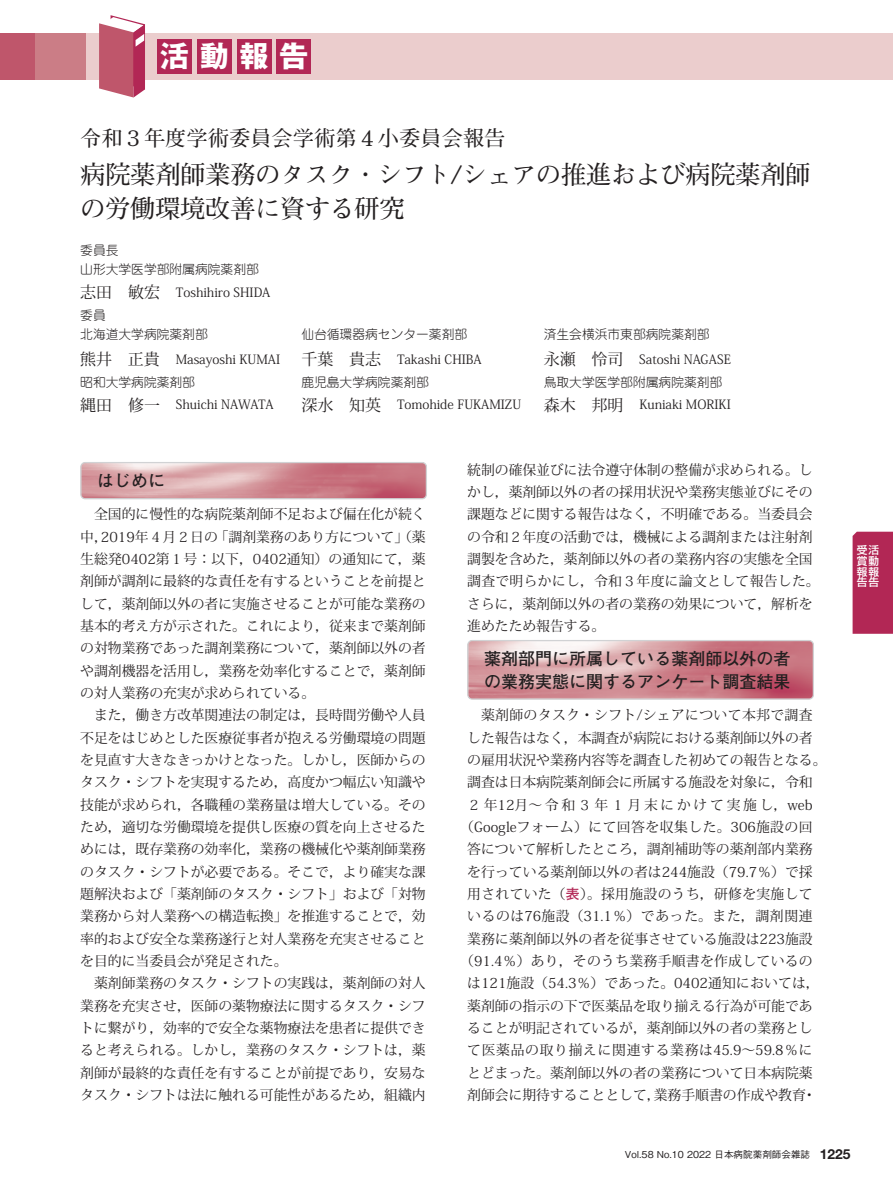
<style>
.page{position:relative;width:893px;height:1191px;background:#fff}
.page>*{position:absolute;margin:0;border:0;box-sizing:border-box;transform-origin:0 0}
.t1{font:700 29.1px "Gothic MB101 Pro";color:#fff}
.t2{font:700 25.5px/34px "Futo Min A101 Pro";letter-spacing:-.025em;color:#231f20}
.t3{font:700 21.3px "Futo Min A101 Pro";color:#231f20}
.t4{font:700 16.95px/23.4px "Futo Go B101 Pro";color:#231f20}
.t5{font:13.8px/22.4px "Koz Min Pro";color:#231f20;text-align:justify}
.t6{font:13.8px "Koz Min Pro";letter-spacing:.025em;color:#231f20}
.t7{font:13.8px "Koz Min Pro";letter-spacing:.035em;color:#231f20}
.t8{font:13.8px "Koz Min Pro";letter-spacing:.05em;color:#231f20}
.t9{font:13.8px "Koz Min Pro";letter-spacing:.045em;color:#231f20}
.t10{font:13.8px "Koz Min Pro";letter-spacing:.02em;color:#231f20}
.t11{font:13.8px "Koz Min Pro";letter-spacing:.195em;color:#231f20}
.t12{font:12.75px "Koz Min Pro";color:#231f20}
.t13{font:300 12.75px/19.2px "Jun 101 Pro";color:#231f20}
.t14{font:500 10.65px/10.6px "Shin Go Pro";color:#fff;text-align:justify}
.t15{font:500 9.6px "Gothic BBB Pro";color:#231f20}
.s1{font-size:15.9px}
.s2{font-family:"Futo Go B101 Pro";font-weight:700;color:#b22755}
.s3{font-family:"Helvetica Neue LT Std";font-weight:700;font-size:13.8px}
</style>
<div class="page">
<img style="left:82px;top:464px;width:343px;height:33px">
<div style="left:80px;top:462px;width:347px;height:37px;border:1px solid #d1d2d4;border-radius:4px"></div>
<img style="left:469px;top:642px;width:344px;height:57px">
<div style="left:467px;top:640px;width:347px;height:59px;border:1px solid #d1d2d4;border-radius:4px"></div>
<div style="left:85px;top:33px;width:808px;height:47px;background:#ebcdcd"></div>
<div style="left:34px;top:33px;width:51px;height:47px;background:#cb7d86"></div>
<div style="left:0;top:33px;width:34px;height:47px;background:#bf566b"></div>
<div style="left:157px;top:39px;width:35px;height:35px;background:#b22755"></div>
<div style="left:197px;top:39px;width:35px;height:35px;background:#b22755"></div>
<div style="left:237px;top:39px;width:35px;height:35px;background:#b22755"></div>
<div style="left:276px;top:39px;width:35px;height:35px;background:#b22755"></div>
<svg style="left:99px;top:15px;width:46px;height:82px"></svg>
<div style="left:853px;top:531px;width:40px;height:103px;background:#b22755"></div>
<h1 class="t1" style="left:160px;top:32px;width:149px">活動報告</h1>
<h3 class="t3" style="left:80px;top:122px;width:427px">令和３年度学術委員会学術第４小委員会報告</h3>
<h2 class="t2" style="left:80px;top:154px;width:732px">病院薬剤師業務のタスク・シフト/シェアの推進および病院薬剤師の労働環境改善に資する研究</h2>
<p class="t13" style="left:80px;top:239px;width:180px">委員長<br>山形大学医学部附属病院薬剤部</p>
<p class="t12" style="left:80px;top:283px;width:192px"><span class="s1">志田　敏宏　</span>Toshihiro SHIDA</p>
<p class="t13" style="left:80px;top:304px;width:129px">委員<br>北海道大学病院薬剤部</p>
<p class="t13" style="left:301px;top:323px;width:167px">仙台循環器病センター薬剤部</p>
<p class="t13" style="left:544px;top:323px;width:167px">済生会横浜市東部病院薬剤部</p>
<p class="t12" style="left:80px;top:350px;width:201px"><span class="s1">熊井　正貴　</span>Masayoshi KUMAI</p>
<p class="t12" style="left:301px;top:350px;width:182px"><span class="s1">千葉　貴志　</span>Takashi CHIBA</p>
<p class="t12" style="left:544px;top:350px;width:189px"><span class="s1">永瀬　怜司　</span>Satoshi NAGASE</p>
<p class="t13" style="left:80px;top:370px;width:116px">昭和大学病院薬剤部</p>
<p class="t13" style="left:301px;top:370px;width:129px">鹿児島大学病院薬剤部</p>
<p class="t13" style="left:544px;top:370px;width:180px">鳥取大学医学部附属病院薬剤部</p>
<p class="t12" style="left:80px;top:396px;width:195px"><span class="s1">縄田　修一　</span>Shuichi NAWATA</p>
<p class="t12" style="left:301px;top:396px;width:221px"><span class="s1">深水　知英　</span>Tomohide FUKAMIZU</p>
<p class="t12" style="left:544px;top:396px;width:189px"><span class="s1">森木　邦明　</span>Kuniaki MORIKI</p>
<p class="t4" style="left:97px;top:467px;width:70px">はじめに</p>
<p class="t5" style="left:80px;top:502px;width:347px;text-indent:14px">全国的に慢性的な病院薬剤師不足および偏在化が続く中，2019年４月２日の「調剤業務のあり方について」（薬生総発0402第１号：以下，0402通知）の通知にて，薬剤師が調剤に最終的な責任を有するということを前提として，薬剤師以外の者に実施させることが可能な業務の基本的考え方が示された。これにより，従来まで薬剤師の対物業務であった調剤業務について，薬剤師以外の者や調剤機器を活用し，業務を効率化することで，薬剤師の対人業務の充実が求められている。</p>
<p class="t5" style="left:80px;top:703px;width:347px;text-indent:14px">また，働き方改革関連法の制定は，長時間労働や人員不足をはじめとした医療従事者が抱える労働環境の問題を見直す大きなきっかけとなった。しかし，医師からのタスク・シフトを実現するため，高度かつ幅広い知識や技能が求められ，各職種の業務量は増大している。そのため，適切な労働環境を提供し医療の質を向上させるためには，既存業務の効率化，業務の機械化や薬剤師業務のタスク・シフトが必要である。そこで，より確実な課題解決および「薬剤師のタスク・シフト」および「対物業務から対人業務への構造転換」を推進することで，効率的および安全な業務遂行と対人業務を充実させることを目的に当委員会が発足された。</p>
<p class="t5" style="left:80px;top:971px;width:347px;text-indent:14px">薬剤師業務のタスク・シフトの実践は，薬剤師の対人業務を充実させ，医師の薬物療法に関するタスク・シフトに繋がり，効率的で安全な薬物療法を患者に提供できると考えられる。しかし，業務のタスク・シフトは，薬剤師が最終的な責任を有することが前提であり，安易なタスク・シフトは法に触れる可能性があるため，組織内</p>
<p class="t5" style="left:467px;top:458px;width:354px;text-align:left">統制の確保並びに法令遵守体制の整備が求められる。しかし，薬剤師以外の者の採用状況や業務実態並びにその課題などに関する報告はなく，不明確である。当委員会の令和２年度の活動では，機械による調剤または注射剤調製を含めた，薬剤師以外の者の業務内容の実態を全国調査で明らかにし，令和３年度に論文として報告した。さらに，薬剤師以外の者の業務の効果について，解析を進めたため報告する。</p>
<p class="t4" style="left:484px;top:644px;width:308px">薬剤部門に所属している薬剤師以外の者の業務実態に関するアンケート調査結果</p>
<p class="t6" style="left:481px;top:705px;width:333px">薬剤師のタスク・シフト/シェアについて本邦で調査</p>
<p class="t5" style="left:467px;top:726px;width:347px">した報告はなく，本調査が病院における薬剤師以外の者</p>
<p class="t5" style="left:467px;top:748px;width:361px">の雇用状況や業務内容等を調査した初めての報告となる。</p>
<p class="t5" style="left:467px;top:770px;width:347px">調査は日本病院薬剤師会に所属する施設を対象に，令和</p>
<p class="t11" style="left:467px;top:795px;width:347px">２年12月～令和３年１月末にかけて実施し，web</p>
<p class="t7" style="left:460px;top:817px;width:354px">（Googleフォーム）にて回答を収集した。306施設の回</p>
<p class="t5" style="left:467px;top:837px;width:347px">答について解析したところ，調剤補助等の薬剤部内業務</p>
<p class="t5" style="left:467px;top:860px;width:347px">を行っている薬剤師以外の者は244施設（79.7％）で採</p>
<p class="t6" style="left:467px;top:884px;width:347px">用されていた（<span class="s2">表</span>）。採用施設のうち，研修を実施して</p>
<p class="t9" style="left:467px;top:906px;width:347px">いるのは76施設（31.1％）であった。また，調剤関連</p>
<p class="t5" style="left:467px;top:927px;width:347px">業務に薬剤師以外の者を従事させている施設は223施設</p>
<p class="t10" style="left:460px;top:951px;width:354px">（91.4％）あり，そのうち業務手順書を作成しているの</p>
<p class="t5" style="left:467px;top:971px;width:354px">は121施設（54.3％）であった。0402通知においては，</p>
<p class="t5" style="left:467px;top:994px;width:347px">薬剤師の指示の下で医薬品を取り揃える行為が可能であ</p>
<p class="t5" style="left:467px;top:1016px;width:347px">ることが明記されているが，薬剤師以外の者の業務とし</p>
<p class="t8" style="left:467px;top:1040px;width:347px">て医薬品の取り揃えに関連する業務は45.9～59.8％に</p>
<p class="t5" style="left:467px;top:1060px;width:347px">とどまった。薬剤師以外の者の業務について日本病院薬</p>
<p class="t5" style="left:467px;top:1083px;width:350px">剤師会に期待することとして，業務手順書の作成や教育・</p>
<p class="t14" style="left:857px;top:543px;width:24px">受活賞動報報告告</p>
<p class="t15" style="left:625px;top:1147px;width:227px">Vol.58 No.10 2022 日本病院薬剤師会雑誌 <span class="s3">1225</span></p>
</div>
